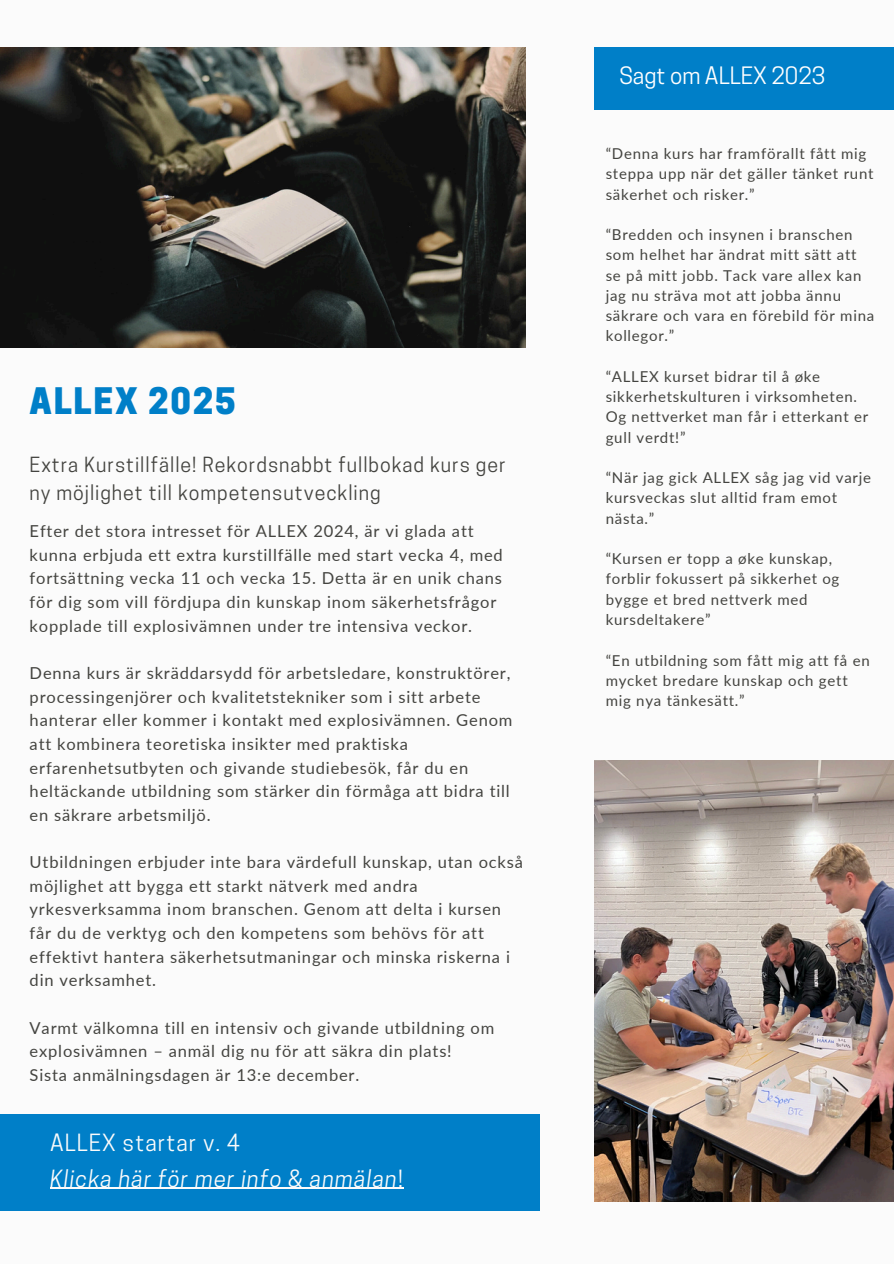
<style>
.page{position:relative;width:894px;height:1264px;background:#fff}
.page>*{position:absolute;margin:0;border:0;box-sizing:border-box;transform-origin:0 0}
.t1{font:800 34.35px "Cooper Hewitt";letter-spacing:.05em;color:#007fc8}
.t2{font:22.5px "Cooper Hewitt";color:#fff}
.t3{font:italic 22.2px/36px "Cooper Hewitt";letter-spacing:.05em;color:#fbfbfb}
.t4{font:19.65px/28.2px "Cooper Hewitt";letter-spacing:.05em;color:#444440}
.t5{font:16.5px/23.7px "Lato";letter-spacing:.05em;color:#444440}
.t6{font:15px/20.2px "Lato";letter-spacing:.05em;color:#444440}
.s1{font-style:normal}
</style>
<div class="page">
<div style="left:0;top:0;width:893px;height:1263px;background:#fbfbfb"></div>
<img style="left:0;top:48px;width:525px;height:299px">
<div style="left:594px;top:48px;width:299px;height:62px;background:#007fc8"></div>
<div style="left:0;top:1114px;width:539px;height:96px;background:#007fc8"></div>
<hr style="left:50px;top:1187px;width:348px;height:1px;background:#fbfbfb">
<img style="left:594px;top:760px;width:299px;height:441px">
<p class="t1" style="left:30px;top:389px;width:207px">ALLEX 2025</p>
<p class="t4" style="left:30px;top:453px;width:477px">Extra Kurstillfälle! Rekordsnabbt fullbokad kurs ger ny möjlighet till kompetensutveckling</p>
<h1 class="t5" style="left:30px;top:519px;width:474px">Efter det stora intresset för ALLEX 2024, är vi glada att kunna erbjuda ett extra kurstillfälle med start vecka 4, med fortsättning vecka 11 och vecka 15. Detta är en unik chans för dig som vill fördjupa din kunskap inom säkerhetsfrågor kopplade till explosivämnen under tre intensiva veckor.</h1>
<h3 class="t5" style="left:30px;top:660px;width:484px">Denna kurs är skräddarsydd för arbetsledare, konstruktörer, processingenjörer och kvalitetstekniker som i sitt arbete hanterar eller kommer i kontakt med explosivämnen. Genom att kombinera teoretiska insikter med praktiska erfarenhetsutbyten och givande studiebesök, får du en heltäckande utbildning som stärker din förmåga att bidra till en säkrare arbetsmiljö.</h3>
<p class="t5" style="left:30px;top:849px;width:494px">Utbildningen erbjuder inte bara värdefull kunskap, utan också möjlighet att bygga ett starkt nätverk med andra yrkesverksamma inom branschen. Genom att delta i kursen får du de verktyg och den kompetens som behövs för att effektivt hantera säkerhetsutmaningar och minska riskerna i din verksamhet.</p>
<p class="t5" style="left:30px;top:1015px;width:466px">Varmt välkomna till en intensiv och givande utbildning om explosivämnen – anmäl dig nu för att säkra din plats!</p>
<p class="t5" style="left:30px;top:1062px;width:331px">Sista anmälningsdagen är 13:e december.</p>
<h2 class="t3" style="left:50px;top:1127px;width:354px"><span class="s1">ALLEX startar v. 4<br></span>Klicka här för mer info &amp; anmälan<span class="s1">!</span></h2>
<p class="t2" style="left:619px;top:67px;width:207px">Sagt om ALLEX 2023</p>
<p class="t6" style="left:605px;top:143px;width:269px">“Denna kurs har framförallt fått mig steppa upp när det gäller tänket runt säkerhet och risker.”</p>
<h2 class="t6" style="left:605px;top:224px;width:270px">“Bredden och insynen i branschen som helhet har ändrat mitt sätt att se på mitt jobb. Tack vare allex kan jag nu sträva mot att jobba ännu säkrare och vara en förebild för mina kollegor.”</h2>
<p class="t6" style="left:605px;top:366px;width:264px">“ALLEX kurset bidrar til å øke sikkerhetskulturen i virksomheten.<br>Og nettverket man får i etterkant er gull verdt!”</p>
<p class="t6" style="left:605px;top:467px;width:267px">“När jag gick ALLEX såg jag vid varje kursveckas slut alltid fram emot nästa.”</p>
<p class="t6" style="left:605px;top:548px;width:235px">“Kursen er topp a øke kunskap, forblir fokussert på sikkerhet og bygge et bred nettverk med kursdeltakere”</p>
<p class="t6" style="left:605px;top:649px;width:265px">“En utbildning som fått mig att få en mycket bredare kunskap och gett mig nya tänkesätt.”</p>
</div>
